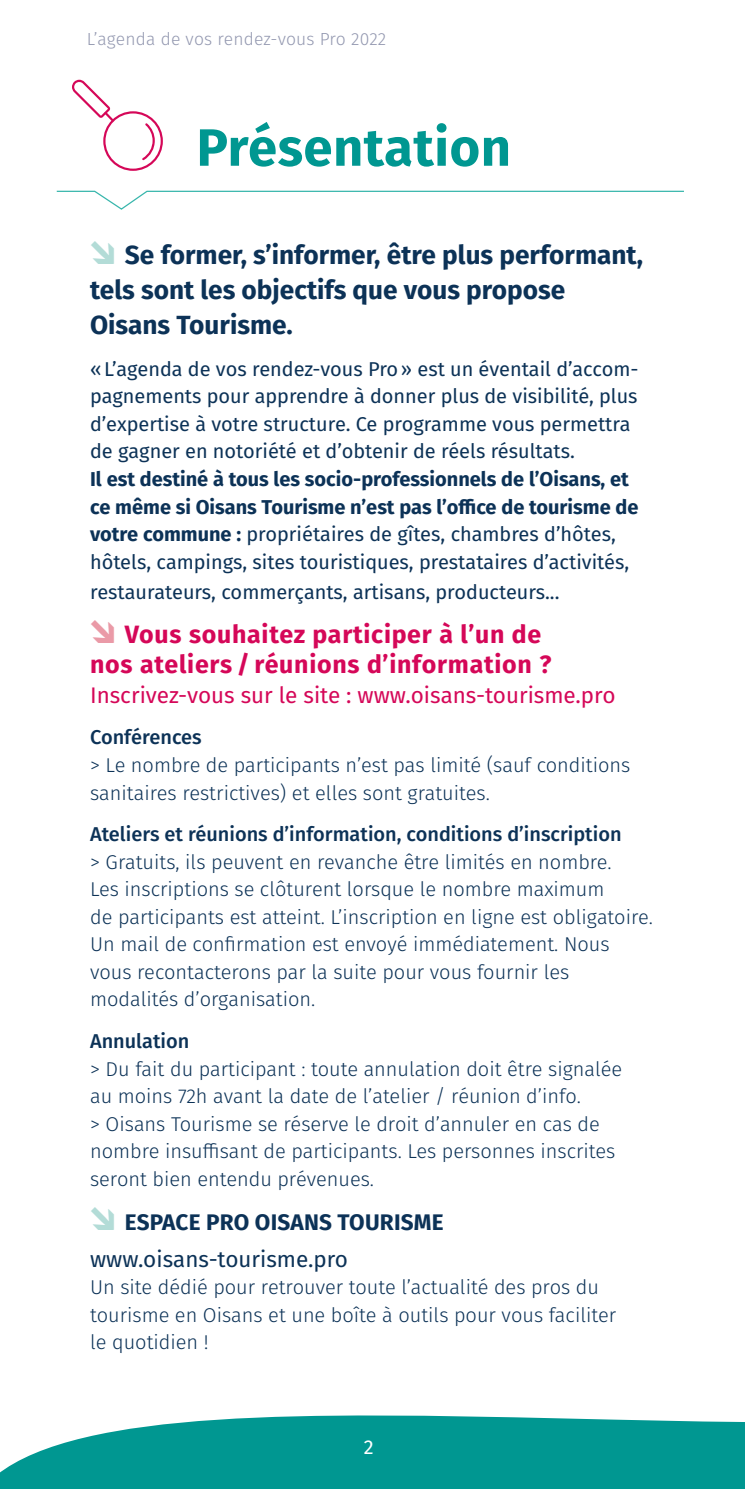
<style>
.page{position:relative;width:745px;height:1489px;background:#fff}
.page>*{position:absolute;margin:0;border:0;box-sizing:border-box;transform-origin:0 0}
.t1{font:700 52.5px "Fira Sans";letter-spacing:.01em;color:#009791}
.t2{font:700 26.25px/35px "Fira Sans";color:#0c3257}
.t3{font:700 25px/30px "Fira Sans";letter-spacing:.03em;color:#d50758}
.t4{font:22.5px "Fira Sans";color:#d50758}
.t5{font:700 22.5px/37px "Fira Sans";letter-spacing:.01em;color:#0c3257}
.t6{font:300 20px/27.5px "Fira Sans";color:#0c3257}
.t7{font:20px/27.5px "Fira Sans";color:#0c3257}
.t8{font:700 20px/27.5px "Fira Sans";color:#0c3257}
.t9{font:500 20px "Fira Sans";color:#0c3257}
.t10{font:20px "Fira Sans";color:#fff}
.t11{font:300 17.5px "Fira Sans";letter-spacing:.01em;color:#9398b0}
.s1{font-family:"Vidange Pro";font-size:45px;color:#b3dcd7}
.s2{font-weight:400}
.s3{font-family:"Vidange Pro";font-size:45px;color:#ea9aa7}
</style>
<div class="page">
<svg style="left:0;top:1415px;width:744px;height:73px;background:#1da39d"></svg>
<svg style="left:72px;top:80px;width:91px;height:91px"></svg>
<svg style="left:56px;top:190px;width:628px;height:20px"></svg>
<p class="t11" style="left:87px;top:26px;width:301px">L’agenda de vos rendez-vous Pro 2022</p>
<h1 class="t1" style="left:196px;top:103px;width:315px">Présentation</h1>
<h2 class="t2" style="left:90px;top:236px;width:554px"><span class="s1">•</span> Se former, s’informer, être plus performant, tels sont les objectifs que vous propose<br>Oisans Tourisme.</h2>
<p class="t7" style="left:90px;top:354px;width:549px">«L’agenda de vos rendez-vous Pro» est un éventail d’accom&shy;pagnements pour apprendre à donner plus de visibilité, plus d’expertise à votre structure. Ce programme vous permettra de gagner en notoriété et d’obtenir de réels résultats.</p>
<p class="t8" style="left:90px;top:464px;width:549px">Il est destiné à tous les socio-professionnels de l’Oisans, et ce même si Oisans Tourisme n’est pas l’office de tourisme de votre commune : <span class="s2">propriétaires de gîtes, chambres d’hôtes, hôtels, campings, sites touristiques, prestataires d’activités,</span></p>
<p class="t7" style="left:90px;top:577px;width:470px">restaurateurs, commerçants, artisans, producteurs...</p>
<p class="t3" style="left:90px;top:617px;width:462px"><span class="s3">•</span> Vous souhaitez participer à l’un de nos ateliers / réunions d’information ?</p>
<p class="t4" style="left:90px;top:678px;width:526px">Inscrivez-vous sur le site : www.oisans-tourisme.pro</p>
<p class="t9" style="left:90px;top:721px;width:113px">Conférences</p>
<p class="t6" style="left:90px;top:751px;width:541px">&gt; Le nombre de participants n’est pas limité (sauf conditions sanitaires restrictives) et elles sont gratuites.</p>
<p class="t9" style="left:90px;top:818px;width:532px">Ateliers et réunions d’information, conditions d’inscription</p>
<p class="t6" style="left:90px;top:847px;width:564px">&gt; Gratuits, ils peuvent en revanche être limités en nombre.<br>Les inscriptions se clôturent lorsque le nombre maximum<br>de participants est atteint. L’inscription en ligne est obligatoire.<br>Un mail de confirmation est envoyé immédiatement. Nous vous recontacterons par la suite pour vous fournir les modalités d’organisation.</p>
<p class="t9" style="left:90px;top:1024px;width:101px">Annulation</p>
<p class="t6" style="left:90px;top:1054px;width:533px">&gt; Du fait du participant : toute annulation doit être signalée au moins 72h avant la date de l’atelier / réunion d’info.<br>&gt; Oisans Tourisme se réserve le droit d’annuler en cas de nombre insuffisant de participants. Les personnes inscrites seront bien entendu prévenues.</p>
<p class="t5" style="left:90px;top:1201px;width:355px"><span class="s1">•</span> ESPACE PRO OISANS TOURISME <span class="s2">www.oisans-tourisme.pro</span></p>
<p class="t6" style="left:90px;top:1273px;width:527px">Un site dédié pour retrouver toute l’actualité des pros du tourisme en Oisans et une boîte à outils pour vous faciliter le quotidien !</p>
<p class="t10" style="left:364px;top:1431px;width:11px">2</p>
</div>
